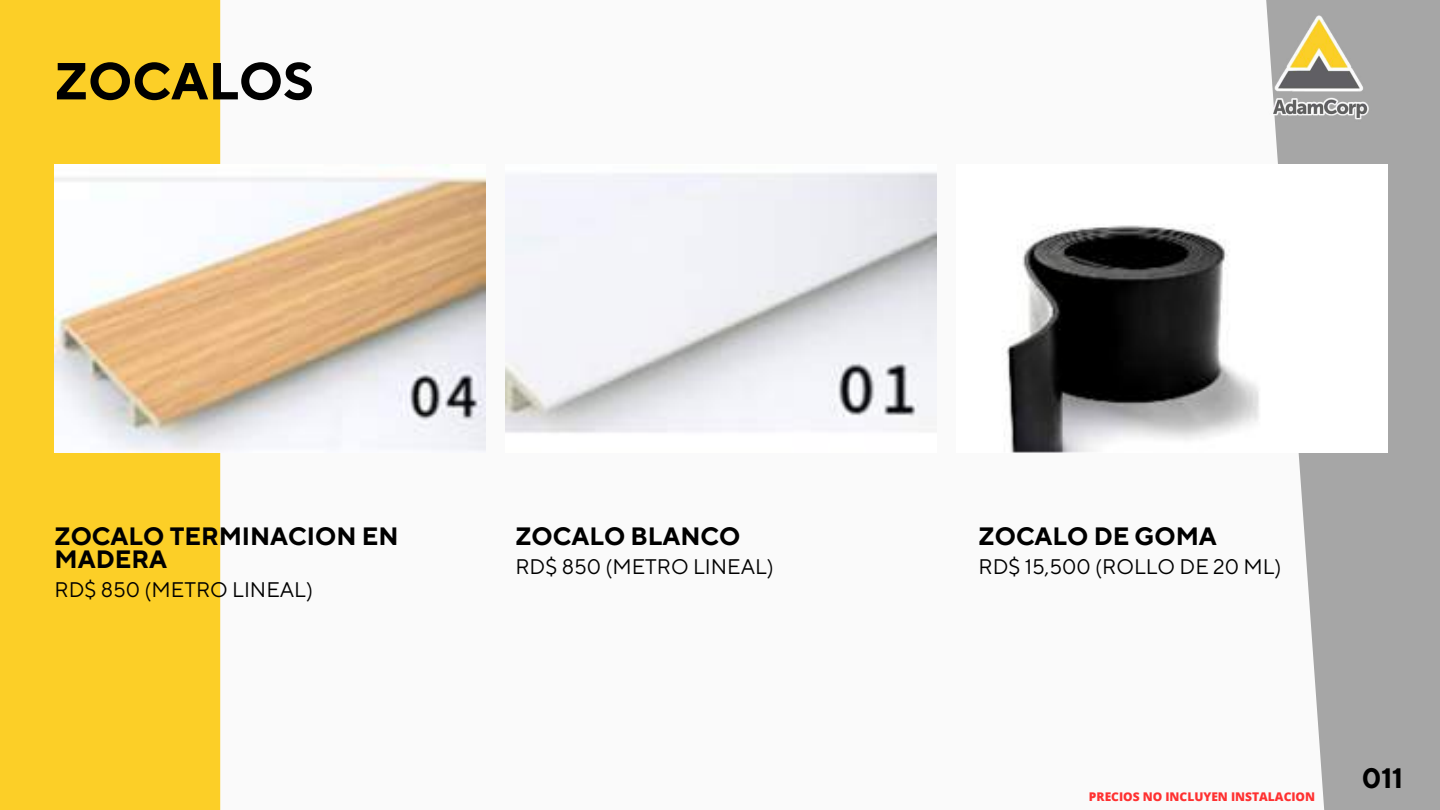
<style>
.page{position:relative;width:1440px;height:810px;background:#fafafa}
.page>*{position:absolute;margin:0;border:0;box-sizing:border-box;transform-origin:0 0}
.t1{font:700 52px "TT Norms Pro";color:#000}
.t2{font:700 28px "TT Norms Pro";color:#000}
.t3{font:700 25px/23.2px "TT Norms Pro";color:#000}
.t4{font:21px "TT Norms Pro";color:#000}
.t5{font:800 12px "Open Sans";color:#ff3131}
</style>
<div class="page">
<div style="left:0;top:0;width:220px;height:810px;background:#fccf27"></div>
<svg style="left:1276px;top:0;width:164px;height:810px;fill:#a6a6a6"></svg>
<img style="left:55px;top:165px;width:431px;height:288px">
<img style="left:505px;top:173px;width:432px;height:260px">
<img style="left:1006px;top:165px;width:381px;height:288px">
<img style="left:1266px;top:0;width:125px;height:137px">
<h1 class="t1" style="left:55px;top:50px;width:260px">ZOCALOS</h1>
<p class="t3" style="left:55px;top:526px;width:345px">ZOCALO TERMINACION EN<br>MADERA</p>
<p class="t4" style="left:55px;top:577px;width:260px">RD$ 850 (METRO LINEAL)</p>
<p class="t3" style="left:515px;top:526px;width:226px">ZOCALO BLANCO</p>
<p class="t4" style="left:515px;top:554px;width:260px">RD$ 850 (METRO LINEAL)</p>
<p class="t3" style="left:979px;top:526px;width:240px">ZOCALO DE GOMA</p>
<p class="t4" style="left:979px;top:554px;width:304px">RD$ 15,500 (ROLLO DE 20 ML)</p>
<p class="t5" style="left:1089px;top:788px;width:228px">PRECIOS NO INCLUYEN INSTALACION</p>
<h2 class="t2" style="left:1362px;top:761px;width:43px">011</h2>
</div>
